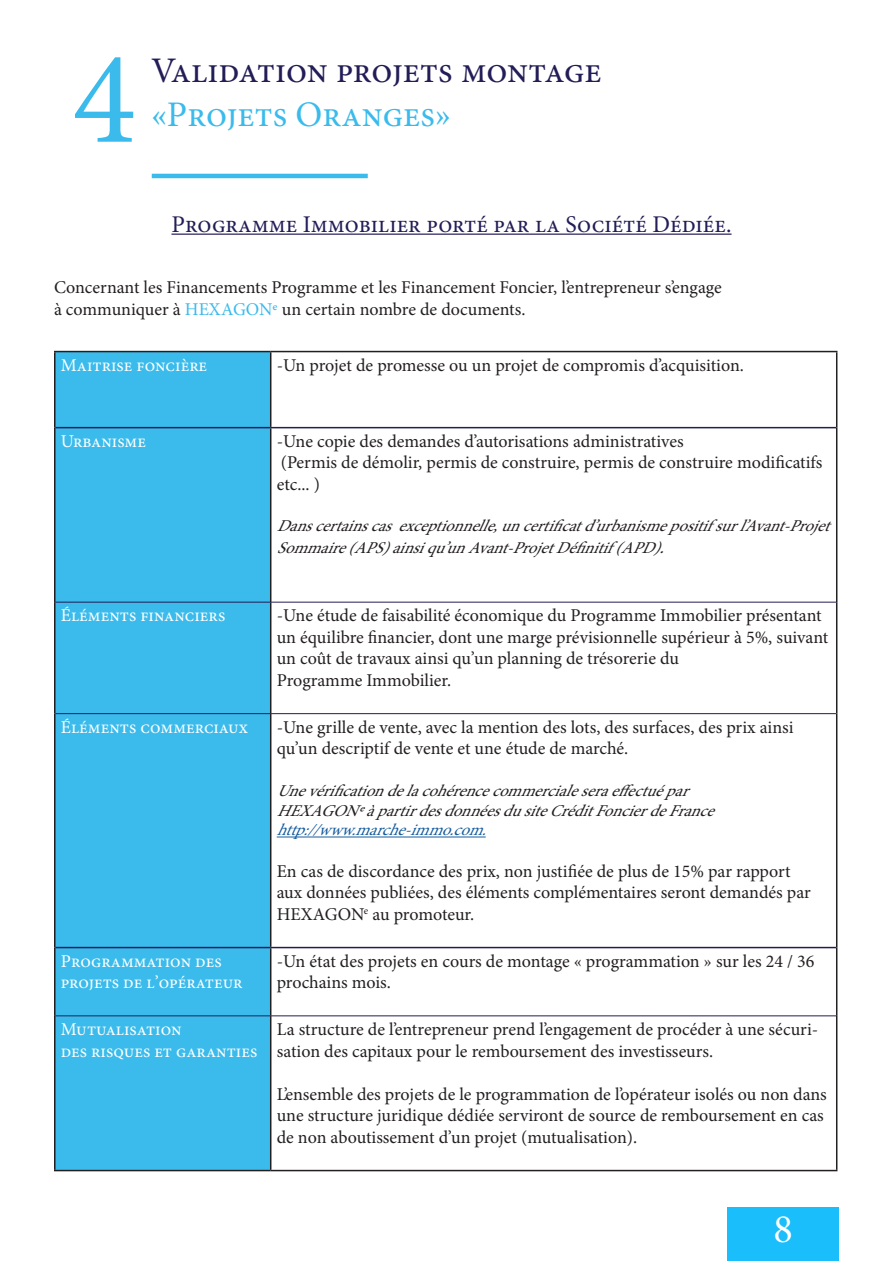
<style>
.page{position:relative;width:893px;height:1263px;background:#fff}
.page>*{position:absolute;margin:0;border:0;box-sizing:border-box;transform-origin:0 0}
.t1{font:133.5px "Minion Pro";color:#3abbec}
.t2{font:40.5px "Minion Pro";color:#fff}
.t3{font:36px "Minion Pro";letter-spacing:-.005em;color:#231d57}
.t4{font:36px "Minion Pro";color:#3abbec}
.t5{font:24px "Minion Pro";color:#231d57}
.t6{font:18px/21.6px "Minion Pro";letter-spacing:-.005em;color:#231f20}
.t7{font:18px "Minion Pro";color:#fff}
.t8{font:italic 16.5px/21.6px "Minion Pro";color:#231f20}
.t9{font:italic 16.5px "Minion Pro";color:#175d9e}
.s1{color:#3abbec}
.s2{font-size:18px}
</style>
<div class="page">
<hr style="left:171px;top:234px;width:560px;height:1px;background:#231d57">
<div style="left:56px;top:352px;width:214px;height:818px;background:#3abbec"></div>
<hr style="left:54px;top:351px;width:217px;height:1px;background:#231f20">
<hr style="left:54px;top:352px;width:2px;height:76px;background:#231f20">
<hr style="left:271px;top:351px;width:566px;height:1px;background:#231f20">
<hr style="left:270px;top:352px;width:1px;height:75px;background:#231f20">
<hr style="left:836px;top:352px;width:1px;height:76px;background:#231f20">
<hr style="left:54px;top:428px;width:2px;height:174px;background:#231f20">
<hr style="left:270px;top:428px;width:1px;height:174px;background:#231f20">
<hr style="left:836px;top:428px;width:1px;height:174px;background:#231f20">
<hr style="left:54px;top:602px;width:2px;height:112px;background:#231f20">
<hr style="left:270px;top:602px;width:1px;height:111px;background:#231f20">
<hr style="left:836px;top:602px;width:1px;height:112px;background:#231f20">
<hr style="left:54px;top:714px;width:2px;height:233px;background:#231f20">
<hr style="left:270px;top:714px;width:1px;height:233px;background:#231f20">
<hr style="left:836px;top:714px;width:1px;height:233px;background:#231f20">
<hr style="left:54px;top:947px;width:2px;height:69px;background:#231f20">
<hr style="left:270px;top:948px;width:1px;height:68px;background:#231f20">
<hr style="left:836px;top:947px;width:1px;height:69px;background:#231f20">
<hr style="left:54px;top:1016px;width:2px;height:154px;background:#231f20">
<hr style="left:270px;top:1016px;width:1px;height:154px;background:#231f20">
<hr style="left:836px;top:1016px;width:1px;height:154px;background:#231f20">
<hr style="left:54px;top:1170px;width:217px;height:1px;background:#231f20">
<hr style="left:271px;top:1170px;width:566px;height:1px;background:#231f20">
<hr style="left:56px;top:427px;width:215px;height:1px;background:#231d57">
<hr style="left:271px;top:427px;width:565px;height:1px;background:#231d57">
<hr style="left:56px;top:947px;width:215px;height:1px;background:#231d57">
<hr style="left:271px;top:947px;width:565px;height:1px;background:#231d57">
<hr style="left:56px;top:602px;width:215px;height:1px;background:#231d57">
<hr style="left:271px;top:602px;width:565px;height:1px;background:#231d57">
<hr style="left:56px;top:713px;width:215px;height:1px;background:#231d57">
<hr style="left:271px;top:713px;width:565px;height:1px;background:#231d57">
<hr style="left:56px;top:1015px;width:215px;height:1px;background:#231d57">
<hr style="left:271px;top:1015px;width:565px;height:1px;background:#231d57">
<hr style="left:277px;top:836px;width:209px;height:1px;background:#175d9e">
<hr style="left:152px;top:174px;width:216px;height:4px;background:#3abbec">
<div style="left:727px;top:1207px;width:112px;height:54px;background:#19befa"></div>
<p class="t1" style="left:72px;top:10px;width:66px">4</p>
<p class="t3" style="left:151px;top:47px;width:452px">Validation projets montage</p>
<p class="t4" style="left:151px;top:90px;width:302px">«Projets Oranges»</p>
<p class="t5" style="left:171px;top:208px;width:562px">Programme Immobilier porté par la Société Dédiée.</p>
<p class="t6" style="left:54px;top:277px;width:669px">Concernant les Financements Programme et les Financement Foncier, l’entrepreneur s’engage</p>
<p class="t6" style="left:54px;top:298px;width:473px">à communiquer à <span class="s1">HEXAGONe</span> un certain nombre de documents.</p>
<p class="t7" style="left:61px;top:353px;width:148px">Maitrise foncière</p>
<p class="t6" style="left:277px;top:354px;width:469px">-Un projet de promesse ou un projet de compromis d’acquisition.</p>
<p class="t7" style="left:61px;top:429px;width:87px">Urbanisme</p>
<p class="t6" style="left:277px;top:430px;width:408px">-Une copie des demandes d’autorisations administratives</p>
<p class="t6" style="left:277px;top:452px;width:547px">(Permis de démolir, permis de construire, permis de construire modificatifs etc... )</p>
<p class="t8" style="left:277px;top:515px;width:564px">Danscertainscasexceptionnelle,uncertificatd’urbanismepositifsurl’Avant-Projet<br>Sommaire(APS)ainsiqu’unAvant-ProjetDéfinitif(APD)<span class="s2">.</span></p>
<p class="t7" style="left:61px;top:603px;width:166px">Éléments financiers</p>
<p class="t6" style="left:277px;top:605px;width:553px">-Une étude de faisabilité économique du Programme Immobilier présentant un équilibre financier, dont une marge prévisionnelle supérieur à 5%, suivant un coût de travaux ainsi qu’un planning de trésorerie du</p>
<p class="t6" style="left:277px;top:669px;width:176px">Programme Immobilier.</p>
<p class="t7" style="left:61px;top:715px;width:189px">Éléments commerciaux</p>
<p class="t6" style="left:277px;top:716px;width:518px">-Une grille de vente, avec la mention des lots, des surfaces, des prix ainsi qu’un descriptif de vente et une étude de marché.</p>
<p class="t8" style="left:277px;top:780px;width:423px">Unevérificationdelacohérencecommercialeseraeffectuépar</p>
<p class="t8" style="left:277px;top:799px;width:448px">HEXAGONeàpartirdesdonnéesdusiteCréditFoncierdeFrance</p>
<p class="t9" style="left:277px;top:819px;width:221px">http://www.marche-immo.com.</p>
<p class="t6" style="left:277px;top:860px;width:536px">En cas de discordance des prix, non justifiée de plus de 15% par rapport aux données publiées, des éléments complémentaires seront demandés par<br>HEXAGON<sup>e</sup> au promoteur.</p>
<p class="t7" style="left:61px;top:949px;width:162px">Programmation des</p>
<p class="t7" style="left:61px;top:970px;width:183px">projets de l’opérateur</p>
<p class="t6" style="left:277px;top:950px;width:539px">-Un état des projets en cours de montage « programmation » sur les 24 / 36 prochains mois.</p>
<p class="t7" style="left:61px;top:1017px;width:122px">Mutualisation</p>
<p class="t7" style="left:61px;top:1039px;width:198px">des risques et garanties</p>
<p class="t6" style="left:277px;top:1018px;width:543px">La structure de l’entrepreneur prend l’engagement de procéder à une sécuri&shy;sation des capitaux pour le remboursement des investisseurs.</p>
<p class="t6" style="left:277px;top:1083px;width:552px">L’ensemble des projets de le programmation de l’opérateur isolés ou non dans une structure juridique dédiée serviront de source de remboursement en cas de non aboutissement d’un projet (mutualisation).</p>
<p class="t2" style="left:773px;top:1202px;width:21px">8</p>
</div>
